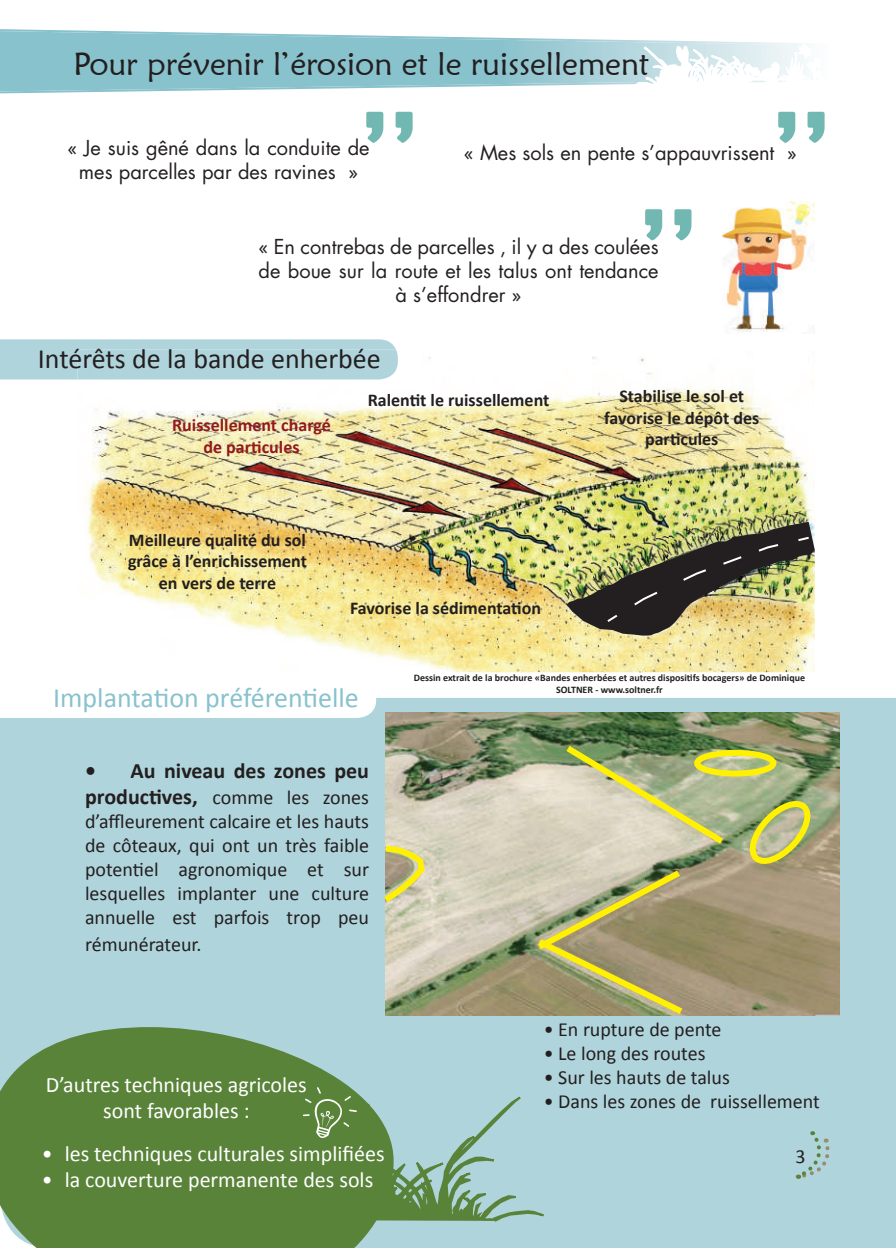
<style>
.page{position:relative;width:896px;height:1248px;background:#fff}
.page>*{position:absolute;margin:0;border:0;box-sizing:border-box;transform-origin:0 0}
.t1{font:96px "COCOGOOSE";color:#71b7b2}
.t2{font:32px "Maiandra GD";color:#231f20}
.t3{font:28px "Calibri";color:#88c2cd}
.t4{font:28px "Calibri";color:#231f20}
.t5{font:22px/26.4px "Calibri";color:#fff;text-align:center}
.t6{font:700 22px "Calibri";color:#231f20}
.t7{font:20px/24px "Calibri";color:#231f20;text-align:justify}
.t8{font:20px/24px "Futura";color:#231f20;text-align:center}
.t9{font:700 18px/21.6px "Calibri";color:#231f20;text-align:center}
.t10{font:700 18px/21.6px "Calibri";color:#93191d;text-align:center}
.t11{font:700 10px/12px "Calibri";color:#231f20;text-align:center}
.s1{font-weight:700;font-size:22px}
</style>
<div class="page">
<img style="left:78px;top:357px;width:737px;height:315px">
<div style="left:0;top:698px;width:896px;height:549px;background:#b0d4dc"></div>
<svg style="left:0;top:29px;width:605px;height:64px;background:#9cccd5"></svg>
<svg style="left:0;top:1025px;width:395px;height:222px;background:#689054"></svg>
<svg style="left:202px;top:1056px;width:372px;height:188px;background:#84ab8a"></svg>
<img style="left:386px;top:712px;width:453px;height:303px">
<div style="left:694px;top:749px;width:82px;height:27px;border:6px solid #fff101;border-radius:50%"></div>
<svg style="left:745px;top:791px;width:70px;height:75px;background:#b2b56b"></svg>
<svg style="left:531px;top:865px;width:158px;height:154px;background:#a8a375"></svg>
<svg style="left:377px;top:841px;width:51px;height:66px;background:#c8c792"></svg>
<svg style="left:560px;top:740px;width:170px;height:109px;background:#b8bd8f"></svg>
<svg style="left:605px;top:39px;width:202px;height:46px"></svg>
<svg style="left:303px;top:1086px;width:54px;height:51px;background:#6d9152"></svg>
<svg style="left:0;top:339px;width:396px;height:40px;background:#b2d5dd"></svg>
<div style="left:78px;top:349px;width:320px;height:30px;background:#b0d4dc"></div>
<svg style="left:0;top:698px;width:376px;height:20px"></svg>
<svg style="left:796px;top:1131px;width:35px;height:49px;background:#a9cbcc"></svg>
<img style="left:722px;top:201px;width:93px;height:132px">
<img style="left:566px;top:522px;width:249px;height:114px">
<h2 class="t2" style="left:73px;top:44px;width:577px">Pour prévenir l’érosion et le ruissellement</h2>
<h1 class="t1" style="left:360px;top:20px;width:60px">,,</h1>
<p class="t8" style="left:67px;top:136px;width:304px">« Je suis gêné dans la conduite de mes parcelles par des ravines »</p>
<h1 class="t1" style="left:772px;top:20px;width:60px">,,</h1>
<p class="t8" style="left:464px;top:141px;width:334px">« Mes sols en pente s’appauvrissent »</p>
<h1 class="t1" style="left:638px;top:118px;width:60px">,,</h1>
<p class="t8" style="left:258px;top:235px;width:402px">« En contrebas de parcelles , il y a des coulées de boue sur la route et les talus ont tendance à s’effondrer »</p>
<h3 class="t4" style="left:38px;top:341px;width:344px">Intérêts de la bande enherbée</h3>
<p class="t10" style="left:172px;top:414px;width:160px">Ruissellement chargé de partcules</p>
<p class="t9" style="left:368px;top:389px;width:183px">Ralentt le ruissellement</p>
<p class="t9" style="left:604px;top:385px;width:157px">Stabilise le sol et favorise le dépôt des partcules</p>
<p class="t9" style="left:128px;top:529px;width:180px">Meilleure qualité du sol grâce à l’enrichissement en vers de terre</p>
<p class="t9" style="left:350px;top:597px;width:193px">Favorise la sédimentaton</p>
<h3 class="t3" style="left:53px;top:680px;width:307px">Implantation préférentielle</h3>
<p class="t6" style="left:85px;top:756px;width:285px">• Au niveau des zones peu</p>
<p class="t7" style="left:85px;top:785px;width:285px"><span class="s1">productves,</span> comme les zones d’affleurement calcaire et les hauts de côteaux, qui ont un très faible potentiel agronomique et sur lesquelles implanter une culture annuelle est parfois trop peu</p>
<p class="t7" style="left:85px;top:932px;width:118px">rémunérateur.</p>
<p class="t5" style="left:46px;top:1071px;width:262px">D’autres techniques agricoles sont favorables :</p>
<p class="t5" style="left:42px;top:1140px;width:344px">• les techniques culturales simplifiées</p>
<p class="t5" style="left:42px;top:1166px;width:333px">• la couverture permanente des sols</p>
<p class="t11" style="left:414px;top:671px;width:393px">Dessin extrait de la brochure «Bandes enherbées et autres dispositfs bocagers» de Dominique<br>SOLTNER - www.soltner.fr</p>
<p class="t7" style="left:544px;top:1016px;width:179px">• En rupture de pente</p>
<p class="t7" style="left:544px;top:1040px;width:163px">• Le long des routes</p>
<p class="t7" style="left:544px;top:1064px;width:188px">• Sur les hauts de talus</p>
<p class="t7" style="left:544px;top:1088px;width:278px">• Dans les zones de ruissellement</p>
<p class="t7" style="left:795px;top:1143px;width:12px">3</p>
</div>
